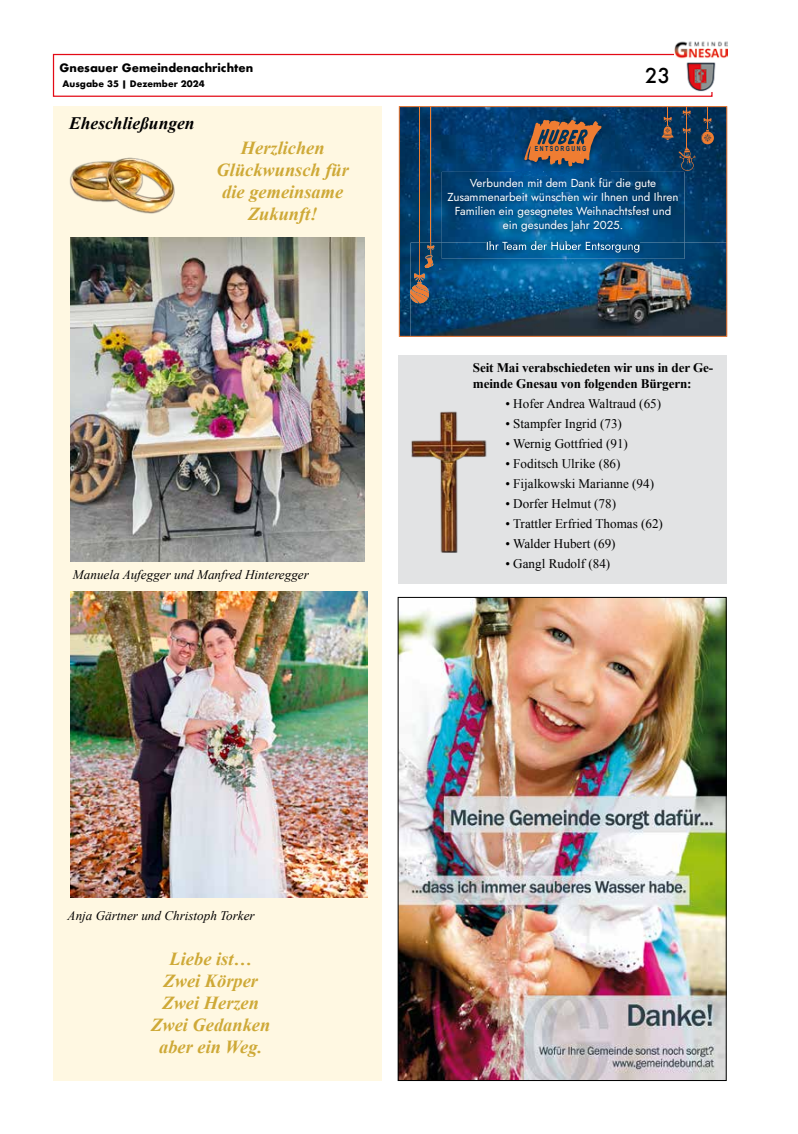
<style>
.page{position:relative;width:798px;height:1134px;background:#fff}
.page>*{position:absolute;margin:0;border:0;box-sizing:border-box;transform-origin:0 0}
.t1{font:500 20px "Futura";color:#000}
.t2{font:italic 700 18.38px/22px "Times New Roman";color:#cea937;text-align:center}
.t3{font:italic 700 17.5px "Times New Roman";color:#000}
.t4{font:13.12px "Times New Roman";color:#000}
.t5{font:700 13.12px/15.8px "Times New Roman";letter-spacing:-.01em;color:#000}
.t6{font:italic 13.12px "Times New Roman";color:#000}
.t7{font:11.5px/13.9px "Jost";color:#fff;text-align:center}
.t8{font:700 11.25px "Futura";color:#000}
.t9{font:700 8.75px "Futura";color:#000}
.t10{font:700 7px "Arial";color:#00355d;scale:.76 1}
</style>
<div class="page">
<div style="left:53px;top:54px;width:659px;height:43px;border:1px solid #e30a16"></div>
<svg style="left:698px;top:41px;width:30px;height:51px"></svg>
<img style="left:674px;top:41px;width:52px;height:50px">
<div style="left:398px;top:355px;width:327px;height:229px;background:#e2e3e4"></div>
<div style="left:53px;top:106px;width:328px;height:975px;background:#fff8e2"></div>
<img style="left:70px;top:157px;width:105px;height:57px">
<img style="left:70px;top:237px;width:295px;height:325px">
<img style="left:399px;top:599px;width:325px;height:480px">
<div style="left:397px;top:597px;width:329px;height:484px;border:1px solid #000"></div>
<img style="left:411px;top:411px;width:76px;height:142px">
<img style="left:71px;top:592px;width:296px;height:306px">
<img style="left:401px;top:108px;width:323px;height:227px">
<img style="left:441px;top:172px;width:243px;height:71px">
<img style="left:486px;top:241px;width:153px;height:2px">
<img style="left:515px;top:111px;width:95px;height:65px">
<svg style="left:524px;top:120px;width:77px;height:46px;background:#88604a"></svg>
<hr style="left:419px;top:106px;width:1px;height:174px;background:#ef7e32">
<hr style="left:430px;top:106px;width:1px;height:148px;background:#ef7e32">
<svg style="left:661px;top:108px;width:52px;height:63px;background:#213c57"></svg>
<img style="left:410px;top:243px;width:314px;height:92px">
<img style="left:486px;top:243px;width:153px;height:10px">
<svg style="left:410px;top:243px;width:24px;height:60px"></svg>
<div style="left:399px;top:106px;width:327px;height:231px;border:1px solid #ee7a33"></div>
<p class="t8" style="left:60px;top:60px;width:195px">Gnesauer Gemeindenachrichten</p>
<p class="t9" style="left:63px;top:77px;width:144px">Ausgabe 35 | Dezember 2024</p>
<h3 class="t3" style="left:69px;top:111px;width:127px">Eheschließungen</h3>
<h2 class="t2" style="left:216px;top:136px;width:134px">Herzlichen<br>Glückwunsch für die gemeinsame<br>Zukunft!</h2>
<p class="t6" style="left:73px;top:565px;width:237px">Manuela Aufegger und Manfred Hinteregger</p>
<p class="t10" style="left:534px;top:144px;width:69px">E N T S O R G U N G</p>
<h1 class="t1" style="left:645px;top:62px;width:26px">23</h1>
<p class="t7" style="left:447px;top:176px;width:233px">Verbunden mit dem Dank für die gute Zusammenarbeit wünschen wir Ihnen und Ihren Familien ein gesegnetes Weihnachtsfest und ein gesundes Jahr 2025.</p>
<p class="t5" style="left:472px;top:360px;width:242px">Seit Mai verabschiedeten wir uns in der Ge&shy;meinde Gnesau von folgenden Bürgern:</p>
<p class="t4" style="left:505px;top:395px;width:157px">• Hofer Andrea Waltraud (65)</p>
<p class="t4" style="left:505px;top:415px;width:118px">• Stampfer Ingrid (73)</p>
<p class="t4" style="left:505px;top:435px;width:124px">• Wernig Gottfried (91)</p>
<p class="t4" style="left:505px;top:455px;width:117px">• Foditsch Ulrike (86)</p>
<p class="t4" style="left:505px;top:475px;width:150px">• Fijalkowski Marianne (94)</p>
<p class="t4" style="left:505px;top:495px;width:112px">• Dorfer Helmut (78)</p>
<p class="t4" style="left:505px;top:515px;width:159px">• Trattler Erfried Thomas (62)</p>
<p class="t4" style="left:505px;top:535px;width:112px">• Walder Hubert (69)</p>
<p class="t4" style="left:505px;top:555px;width:106px">• Gangl Rudolf (84)</p>
<p class="t6" style="left:68px;top:906px;width:188px">Anja Gärtner und Christoph Torker</p>
<h2 class="t2" style="left:151px;top:947px;width:120px">Liebe ist…<br>Zwei Körper<br>Zwei Herzen<br>Zwei Gedanken aber ein Weg.</h2>
</div>
